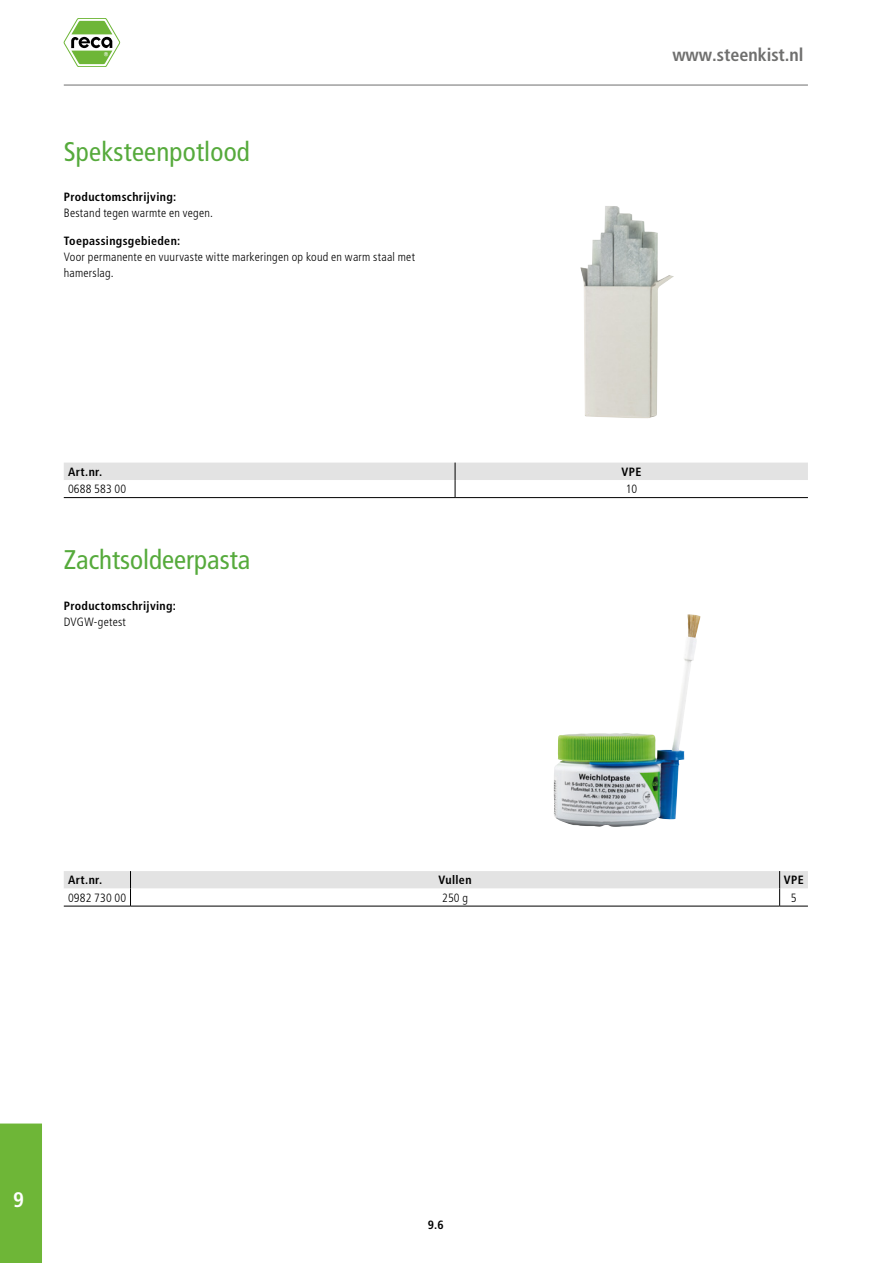
<style>
.page{position:relative;width:893px;height:1263px;background:#fff}
.page>*{position:absolute;margin:0;border:0;box-sizing:border-box;transform-origin:0 0}
.t1{font:condensed 27px "Frutiger LT Pro";color:#56aa3c}
.t2{font:700 condensed 21px "Frutiger LT Pro";color:#fff}
.t3{font:700 condensed 18px "Frutiger LT Pro";color:#6f6f6e}
.t4{font:300 condensed 12px/15.8px "Frutiger LT Pro";letter-spacing:.02em;color:#000}
.t5{font:700 condensed 12px "Frutiger LT Pro";letter-spacing:.025em;color:#000}
</style>
<div class="page">
<div style="left:0;top:1123px;width:42px;height:140px;background:#6eb637"></div>
<svg style="left:64px;top:18px;width:56px;height:49px"></svg>
<hr style="left:64px;top:85px;width:744px;height:1px;background:#6f6f6e">
<img style="left:580px;top:206px;width:94px;height:212px">
<svg style="left:64px;top:463px;width:744px;height:35px"></svg>
<hr style="left:455px;top:497px;width:353px;height:1px;background:#000">
<img style="left:554px;top:614px;width:147px;height:213px">
<svg style="left:64px;top:871px;width:744px;height:36px"></svg>
<h1 class="t1" style="left:64px;top:135px;width:188px">Speksteenpotlood</h1>
<p class="t5" style="left:64px;top:190px;width:114px">Productomschrijving:</p>
<p class="t4" style="left:64px;top:205px;width:151px">Bestand tegen warmte en vegen.</p>
<p class="t5" style="left:64px;top:234px;width:118px">Toepassingsgebieden:</p>
<p class="t4" style="left:64px;top:249px;width:353px">Voor permanente en vuurvaste witte markeringen op koud en warm staal met hamerslag.</p>
<h3 class="t3" style="left:672px;top:44px;width:133px">www.steenkist.nl</h3>
<p class="t5" style="left:68px;top:465px;width:36px">Art.nr.</p>
<p class="t5" style="left:622px;top:465px;width:21px">VPE</p>
<p class="t4" style="left:68px;top:481px;width:60px">0688 583 00</p>
<p class="t4" style="left:626px;top:481px;width:13px">10</p>
<h1 class="t1" style="left:64px;top:544px;width:188px">Zachtsoldeerpasta</h1>
<p class="t5" style="left:64px;top:599px;width:114px">Productomschrijving:</p>
<p class="t4" style="left:64px;top:614px;width:64px">DVGW-getest</p>
<p class="t5" style="left:68px;top:873px;width:36px">Art.nr.</p>
<p class="t5" style="left:439px;top:873px;width:34px">Vullen</p>
<p class="t5" style="left:784px;top:873px;width:21px">VPE</p>
<p class="t4" style="left:68px;top:890px;width:60px">0982 730 00</p>
<p class="t4" style="left:442px;top:890px;width:27px">250 g</p>
<p class="t4" style="left:791px;top:890px;width:7px">5</p>
<h2 class="t2" style="left:13px;top:1188px;width:12px">9</h2>
<p class="t5" style="left:428px;top:1218px;width:18px">9.6</p>
</div>
